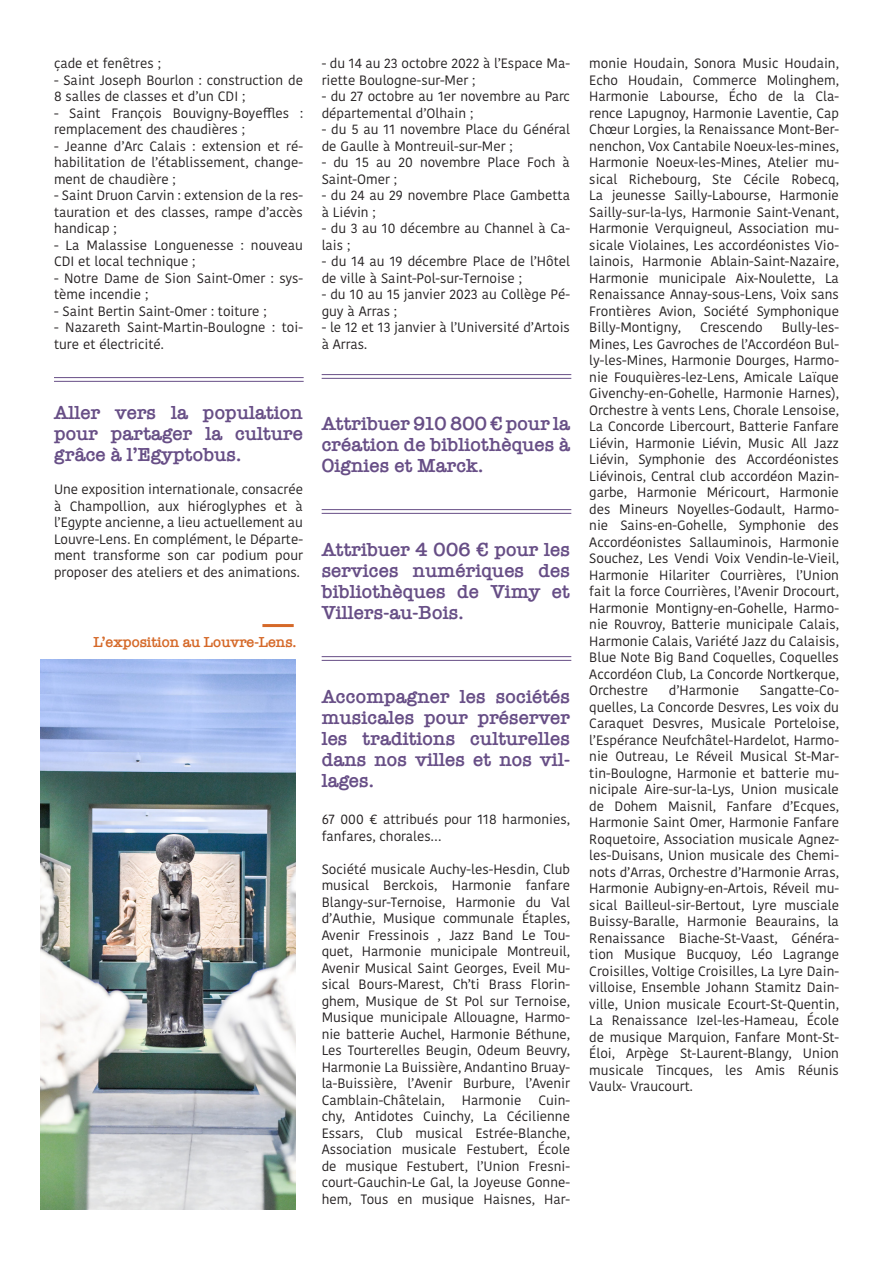
<style>
.page{position:relative;width:893px;height:1263px;background:#fff}
.page>*{position:absolute;margin:0;border:0;box-sizing:border-box;transform-origin:0 0}
.t1{font:600 19.5px/21px "American Typewriter";color:#674e86;text-align:justify}
.t2{font:600 15px "American Typewriter";letter-spacing:-.01em;color:#d56929}
.t3{font:13.5px/16.5px "Kohinoor Bangla";color:#231f20}
</style>
<div class="page">
<hr style="left:54px;top:377px;width:250px;height:1px;background:#674e86">
<hr style="left:54px;top:381px;width:250px;height:1px;background:#674e86">
<hr style="left:322px;top:374px;width:249px;height:1px;background:#674e86">
<hr style="left:322px;top:378px;width:249px;height:1px;background:#674e86">
<hr style="left:322px;top:509px;width:249px;height:1px;background:#674e86">
<hr style="left:322px;top:513px;width:249px;height:1px;background:#674e86">
<hr style="left:322px;top:656px;width:249px;height:1px;background:#674e86">
<hr style="left:322px;top:660px;width:249px;height:1px;background:#674e86">
<img style="left:40px;top:659px;width:256px;height:550px">
<hr style="left:262px;top:624px;width:32px;height:3px;background:#d56929">
<p class="t3" style="left:54px;top:55px;width:108px">çade et fenêtres ;</p>
<p class="t3" style="left:54px;top:71px;width:251px">- Saint Joseph Bourlon : construction de<br>8 salles de classes et d’un CDI ;</p>
<p class="t3" style="left:54px;top:104px;width:250px">- Saint François Bouvigny-Boyeffles : remplacement des chaudières ;</p>
<p class="t3" style="left:54px;top:137px;width:251px;text-align:justify">- Jeanne d’Arc Calais : extension et ré&shy;habilitation de l’établissement, change&shy;ment de chaudière ;</p>
<p class="t3" style="left:54px;top:187px;width:251px;text-align:justify">- Saint Druon Carvin : extension de la res&shy;tauration et des classes, rampe d’accès handicap ;</p>
<p class="t3" style="left:54px;top:236px;width:250px">- La Malassise Longuenesse : nouveau<br>CDI et local technique ;</p>
<p class="t3" style="left:54px;top:269px;width:251px">- Notre Dame de Sion Saint-Omer : sys&shy;tème incendie ;</p>
<p class="t3" style="left:54px;top:302px;width:214px">- Saint Bertin Saint-Omer : toiture ;</p>
<p class="t3" style="left:54px;top:319px;width:251px">- Nazareth Saint-Martin-Boulogne : toi&shy;ture et électricité.</p>
<p class="t3" style="left:322px;top:55px;width:250px">- du 14 au 23 octobre 2022 à l’Espace Ma&shy;riette Boulogne-sur-Mer ;</p>
<p class="t3" style="left:322px;top:88px;width:250px">- du 27 octobre au 1er novembre au Parc départemental d’Olhain ;</p>
<p class="t3" style="left:322px;top:121px;width:250px">- du 5 au 11 novembre Place du Général de Gaulle à Montreuil-sur-Mer ;</p>
<p class="t3" style="left:322px;top:154px;width:250px">- du 15 au 20 novembre Place Foch à<br>Saint-Omer ;</p>
<p class="t3" style="left:322px;top:187px;width:250px">- du 24 au 29 novembre Place Gambetta à Liévin ;</p>
<p class="t3" style="left:322px;top:220px;width:250px">- du 3 au 10 décembre au Channel à Ca&shy;lais ;</p>
<p class="t3" style="left:322px;top:253px;width:250px">- du 14 au 19 décembre Place de l’Hôtel de ville à Saint-Pol-sur-Ternoise ;</p>
<p class="t3" style="left:322px;top:286px;width:250px">- du 10 au 15 janvier 2023 au Collège Pé&shy;guy à Arras ;</p>
<p class="t3" style="left:322px;top:319px;width:250px">- le 12 et 13 janvier à l’Université d’Artois à Arras.</p>
<p class="t1" style="left:54px;top:402px;width:251px">Aller vers la population pour partager la culture grâce à l’Egyptobus.</p>
<p class="t3" style="left:54px;top:481px;width:251px;text-align:justify">Une exposition internationale, consacrée à Champollion, aux hiéroglyphes et à l’Egypte ancienne, a lieu actuellement au Louvre-Lens. En complément, le Départe&shy;ment transforme son car podium pour proposer des ateliers et des animations.</p>
<p class="t2" style="left:94px;top:630px;width:205px">L’exposition au Louvre-Lens.</p>
<p class="t1" style="left:322px;top:412px;width:250px">Attribuer 910 800 € pour la création de bibliothèques à Oignies et Marck.</p>
<p class="t1" style="left:322px;top:538px;width:250px">Attribuer 4 006 € pour les services numériques des bibliothèques de Vimy et Villers-au-Bois.</p>
<p class="t1" style="left:322px;top:685px;width:250px">Accompagner les sociétés musicales pour préserver les traditions culturelles dans nos villes et nos vil&shy;lages.</p>
<p class="t3" style="left:322px;top:811px;width:250px">67 000 € attribués pour 118 harmonies, fanfares, chorales…</p>
<p class="t3" style="left:322px;top:860px;width:250px;text-align:justify">Société musicale Auchy-les-Hesdin, Club musical Berckois, Harmonie fanfare Blangy-sur-Ternoise, Harmonie du Val d’Authie, Musique communale Étaples, Avenir Fressinois , Jazz Band Le Tou&shy;quet, Harmonie municipale Montreuil, Avenir Musical Saint Georges, Eveil Mu&shy;sical Bours-Marest, Ch’ti Brass Florin&shy;ghem, Musique de St Pol sur Ternoise, Musique municipale Allouagne, Harmo&shy;nie batterie Auchel, Harmonie Béthune, Les Tourterelles Beugin, Odeum Beuvry, Harmonie La Buissière, Andantino Bruay&shy;la-Buissière, l’Avenir Burbure, l’Avenir Camblain-Châtelain,</p>
<p class="t3" style="left:322px;top:1091px;width:250px;text-align:justify;text-indent:217px">Cuin&shy;chy, Antidotes Cuinchy, La Cécilienne Essars, Club musical Estrée-Blanche, Association musicale Festubert, École de musique Festubert, l’Union Fresni&shy;court-Gauchin-Le Gal, la Joyeuse Gonne&shy;hem, Tous en musique Haisnes, Har-</p>
<p class="t3" style="left:462px;top:1091px;width:61px">Harmonie</p>
<p class="t3" style="left:589px;top:55px;width:251px;text-align:justify">monie Houdain, Sonora Music Houdain, Echo Houdain, Commerce Molinghem, Harmonie Labourse, Écho de la Cla&shy;rence Lapugnoy, Harmonie Laventie, Cap Chœur Lorgies, la Renaissance Mont-Ber&shy;nenchon, Vox Cantabile Noeux-les-mines, Harmonie Noeux-les-Mines, Atelier mu&shy;sical Richebourg, Ste Cécile Robecq, La jeunesse Sailly-Labourse, Harmonie Sailly-sur-la-lys, Harmonie Saint-Venant, Harmonie Verquigneul, Association mu&shy;sicale Violaines, Les accordéonistes Vio&shy;lainois, Harmonie Ablain-Saint-Nazaire, Harmonie municipale Aix-Noulette, La Renaissance Annay-sous-Lens, Voix sans Frontières Avion, Société Symphonique Billy-Montigny,</p>
<p class="t3" style="left:589px;top:319px;width:251px;text-align:justify;text-indent:192px">Bully-les-Mines, Les Gavroches de l’Accordéon Bul&shy;ly-les-Mines, Harmonie Dourges, Harmo&shy;nie Fouquières-lez-Lens, Amicale Laïque Givenchy-en-Gohelle, Harmonie Harnes), Orchestre à vents Lens, Chorale Lensoise, La Concorde Libercourt, Batterie Fanfare Liévin, Harmonie Liévin, Music All Jazz Liévin, Symphonie des Accordéonistes Liévinois, Central club accordéon Mazin&shy;garbe, Harmonie Méricourt, Harmonie des Mineurs Noyelles-Godault, Harmo&shy;nie Sains-en-Gohelle, Symphonie des Accordéonistes Sallauminois, Harmonie Souchez, Les Vendi Voix Vendin-le-Vieil, Harmonie Hilariter Courrières, l’Union fait la force Courrières, l’Avenir Drocourt, Harmonie Montigny-en-Gohelle, Harmo&shy;nie Rouvroy, Batterie municipale Calais, Harmonie Calais, Variété Jazz du Calaisis, Blue Note Big Band Coquelles, Coquelles Accordéon Club, La Concorde Nortkerque, Orchestre</p>
<p class="t3" style="left:700px;top:319px;width:64px">Crescendo</p>
<p class="t3" style="left:669px;top:682px;width:72px">d’Harmonie</p>
<p class="t3" style="left:589px;top:682px;width:251px;text-align:justify;text-indent:170px">Sangatte-Co&shy;quelles, La Concorde Desvres, Les voix du Caraquet Desvres, Musicale Porteloise, l’Espérance Neufchâtel-Hardelot, Harmo&shy;nie Outreau, Le Réveil Musical St-Mar&shy;tin-Boulogne, Harmonie et batterie mu&shy;nicipale Aire-sur-la-Lys, Union musicale de Dohem Maisnil, Fanfare d’Ecques, Harmonie Saint Omer, Harmonie Fanfare Roquetoire, Association musicale Agnez&shy;les-Duisans, Union musicale des Chemi&shy;nots d’Arras, Orchestre d’Harmonie Arras, Harmonie Aubigny-en-Artois, Réveil mu&shy;sical Bailleul-sir-Bertout, Lyre musciale Buissy-Baralle, Harmonie Beaurains, la Renaissance Biache-St-Vaast, Généra&shy;tion Musique Bucquoy, Léo Lagrange Croisilles, Voltige Croisilles, La Lyre Dain&shy;villoise, Ensemble Johann Stamitz Dain&shy;ville, Union musicale Ecourt-St-Quentin, La Renaissance Izel-les-Hameau, École de musique Marquion, Fanfare Mont-St-Éloi, Arpège St-Laurent-Blangy, Union musicale Tincques, les Amis Réunis Vaulx- Vraucourt.</p>
</div>
